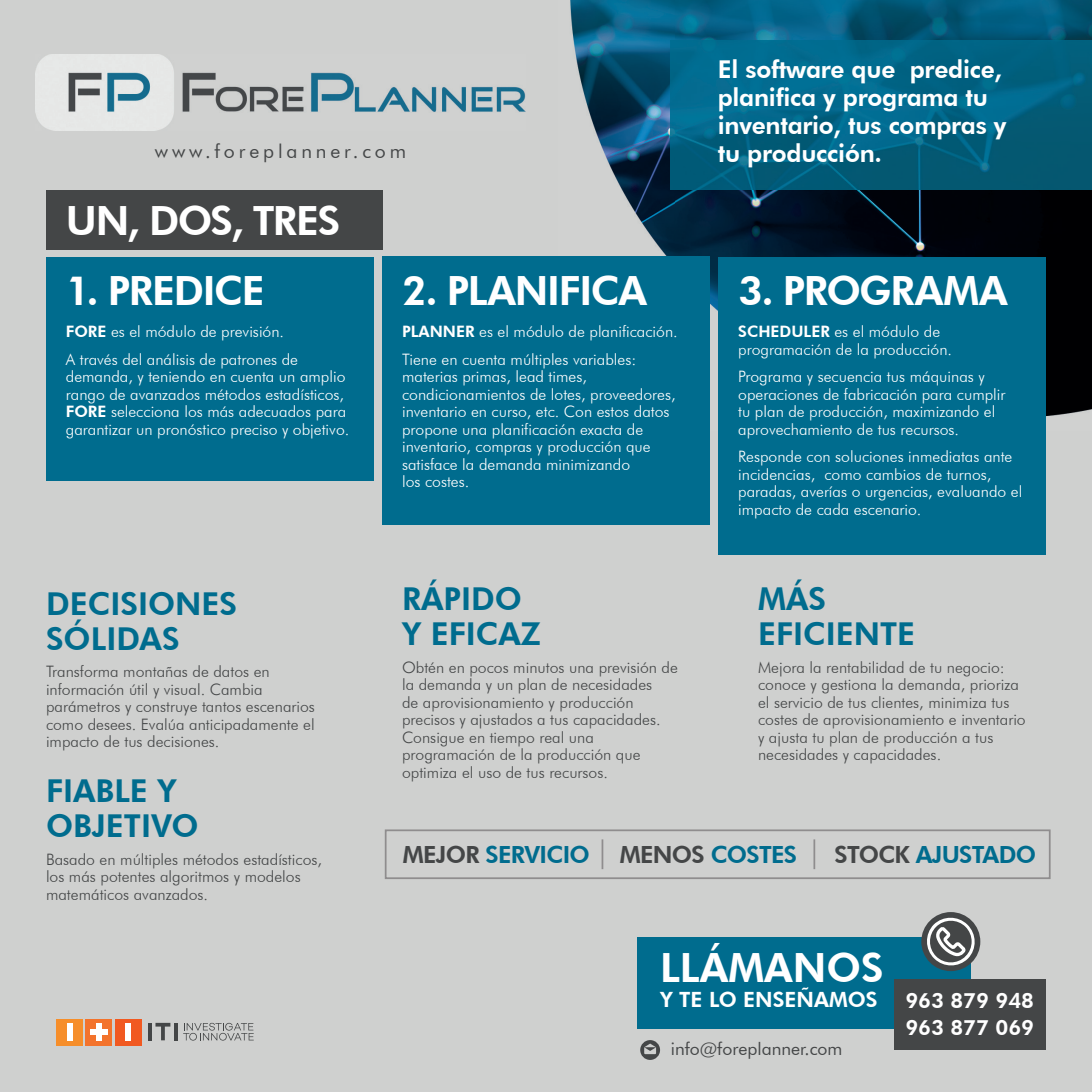
<style>
.page{position:relative;width:1092px;height:1092px;background:#fff}
.page>*{position:absolute;margin:0;border:0;box-sizing:border-box;transform-origin:0 0}
.t1{font:800 40.25px "Futura BT";letter-spacing:-.03em;color:#fff}
.t2{font:800 40.25px "Futura BT";color:#fff}
.t3{font:800 31.5px/35px "Futura BT";color:#006c8e}
.t4{font:800 24.5px/28px "Futura BT";letter-spacing:-.01em;color:#fff}
.t5{font:800 23.62px "Futura BT";letter-spacing:-.03em;color:#006c8e}
.t6{font:800 21px/27.5px "Futura BT";color:#fff}
.t7{font:19.25px "Futura BT";letter-spacing:.2em;color:#444647}
.t8{font:17.5px "Futura BT";color:#444647}
.t9{font:300 15.75px/17.5px "Futura BT";color:#fff}
.t10{font:300 15.75px/17.5px "Futura BT";color:#444647}
.s1{font-weight:800}
.s2{color:#444647}
</style>
<div class="page">
<div style="left:0;top:0;width:1091px;height:1091px;background:#cfd0cf"></div>
<img style="left:557px;top:0;width:118px;height:257px">
<img style="left:675px;top:0;width:416px;height:40px">
<img style="left:675px;top:189px;width:416px;height:242px">
<div style="left:46px;top:190px;width:336px;height:59px;background:#444647"></div>
<div style="left:637px;top:936px;width:333px;height:92px;background:#006c8e"></div>
<div style="left:894px;top:979px;width:151px;height:70px;background:#444647"></div>
<div style="left:921px;top:912px;width:59px;height:59px;background:#444647;border-radius:50%"></div>
<svg style="left:924px;top:915px;width:52px;height:54px"></svg>
<div style="left:46px;top:257px;width:327px;height:223px;background:#006c8e"></div>
<div style="left:382px;top:257px;width:327px;height:268px;background:#006c8e"></div>
<div style="left:718px;top:257px;width:327px;height:297px;background:#006c8e"></div>
<img style="left:670px;top:40px;width:421px;height:149px">
<hr style="left:601px;top:839px;width:2px;height:30px;background:#8f8d8e">
<hr style="left:813px;top:839px;width:2px;height:30px;background:#8f8d8e">
<div style="left:385px;top:829px;width:665px;height:50px;border:2px solid #8f8d8e"></div>
<svg style="left:640px;top:1040px;width:20px;height:19px"></svg>
<div style="left:56px;top:1018px;width:27px;height:27px;background:#f68e2a"></div>
<div style="left:86px;top:1018px;width:26px;height:27px;background:#f3732c"></div>
<div style="left:115px;top:1018px;width:26px;height:27px;background:#f15921"></div>
<div style="left:96px;top:1022px;width:6px;height:18px;background:#fff"></div>
<div style="left:125px;top:1023px;width:6px;height:17px;background:#fff"></div>
<div style="left:67px;top:1022px;width:6px;height:18px;background:#fff"></div>
<div style="left:90px;top:1029px;width:17px;height:5px;background:#fff"></div>
<svg style="left:183px;top:1022px;width:71px;height:18px"></svg>
<hr style="left:148px;top:1022px;width:4px;height:18px;background:#444647">
<svg style="left:155px;top:1022px;width:15px;height:18px"></svg>
<hr style="left:174px;top:1022px;width:3px;height:18px;background:#444647">
<img style="left:36px;top:54px;width:489px;height:76px">
<h3 class="t4" style="left:717px;top:55px;width:290px">El software que predice, planifica y programa tu inventario, tus compras y</h3>
<p class="t7" style="left:155px;top:140px;width:253px">www.foreplanner.com</p>
<h3 class="t4" style="left:717px;top:139px;width:166px">tu producción.</h3>
<h1 class="t1" style="left:66px;top:196px;width:276px">UN, DOS, TRES</h1>
<h1 class="t1" style="left:66px;top:266px;width:200px">1. PREDICE</h1>
<p class="t9" style="left:66px;top:318px;width:234px;line-height:27.5px"><span class="s1">FORE</span> es el módulo de previsión.<br>A través del análisis de patrones de</p>
<p class="t9" style="left:66px;top:368px;width:285px">demanda, y teniendo en cuenta un amplio rango de avanzados métodos estadísticos, <span class="s1">FORE</span> selecciona los más adecuados para garantizar un pronóstico preciso y objetivo.</p>
<h2 class="t3" style="left:46px;top:585px;width:193px">DECISIONES<br>SÓLIDAS</h2>
<p class="t10" style="left:46px;top:662px;width:270px">Transforma montañas de datos en información útil y visual. Cambia parámetros y construye tantos escenarios como desees. Evalúa anticipadamente el impacto de tus decisiones.</p>
<h2 class="t3" style="left:46px;top:773px;width:154px">FIABLE Y<br>OBJETIVO</h2>
<p class="t10" style="left:46px;top:850px;width:277px">Basado en múltiples métodos estadísticos, los más potentes algoritmos y modelos matemáticos avanzados.</p>
<h1 class="t1" style="left:402px;top:266px;width:247px">2. PLANIFICA</h1>
<p class="t9" style="left:402px;top:318px;width:277px;line-height:27.5px"><span class="s1">PLANNER</span> es el módulo de planificación.<br>Tiene en cuenta múltiples variables:</p>
<p class="t9" style="left:402px;top:368px;width:275px">materias primas, lead times, condicionamientos de lotes, proveedores, inventario en curso, etc. Con estos datos propone una planificación exacta de inventario, compras y producción que satisface la demanda minimizando<br>los costes.</p>
<h2 class="t3" style="left:402px;top:581px;width:140px">RÁPIDO<br>Y EFICAZ</h2>
<p class="t10" style="left:402px;top:658px;width:277px">Obtén en pocos minutos una previsión de la demanda y un plan de necesidades<br>de aprovisionamiento y producción precisos y ajustados a tus capacidades.<br>Consigue en tiempo real una programación de la producción que optimiza el uso de tus recursos.</p>
<h1 class="t1" style="left:738px;top:266px;width:271px">3. PROGRAMA</h1>
<p class="t9" style="left:738px;top:323px;width:215px"><span class="s1">SCHEDULER</span> es el módulo de programación de la producción.</p>
<p class="t9" style="left:738px;top:368px;width:269px">Programa y secuencia tus máquinas y operaciones de fabricación para cumplir tu plan de producción, maximizando el aprovechamiento de tus recursos.</p>
<p class="t9" style="left:738px;top:447px;width:285px">Responde con soluciones inmediatas ante incidencias, como cambios de turnos, paradas, averías o urgencias, evaluando el impacto de cada escenario.</p>
<h2 class="t3" style="left:758px;top:581px;width:158px">MÁS<br>EFICIENTE</h2>
<p class="t10" style="left:758px;top:658px;width:269px">Mejora la rentabilidad de tu negocio: conoce y gestiona la demanda, prioriza el servicio de tus clientes, minimiza tus costes de aprovisionamiento e inventario y ajusta tu plan de producción a tus necesidades y capacidades.</p>
<h3 class="t5" style="left:403px;top:840px;width:188px"><span class="s2">MEJOR</span> SERVICIO</h3>
<h3 class="t5" style="left:619px;top:840px;width:179px"><span class="s2">MENOS</span> COSTES</h3>
<h3 class="t5" style="left:834px;top:840px;width:203px"><span class="s2">STOCK</span> AJUSTADO</h3>
<h1 class="t2" style="left:660px;top:943px;width:225px">LLÁMANOS</h1>
<h3 class="t6" style="left:660px;top:985px;width:219px">Y TE LO ENSEÑAMOS</h3>
<p class="t8" style="left:670px;top:1037px;width:173px">info@foreplanner.com</p>
<h3 class="t6" style="left:905px;top:986px;width:130px">963 879 948<br>963 877 069</h3>
</div>
